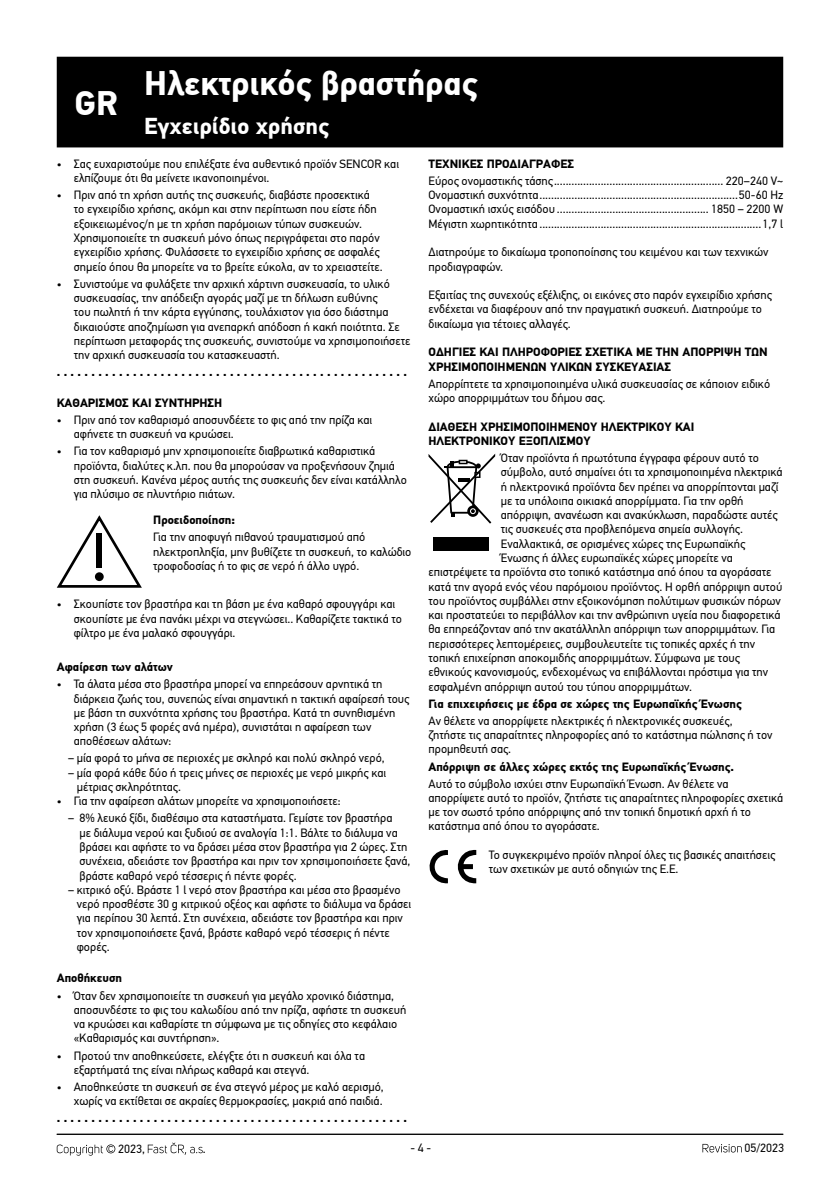
<style>
.page{position:relative;width:840px;height:1191px;background:#fff}
.page>*{position:absolute;margin:0;border:0;box-sizing:border-box;transform-origin:0 0}
.t1{font:700 34px "PF Din Text Pro";color:#fff}
.t2{font:700 23px "PF Din Text Pro";color:#fff}
.t3{font:12px/14.2px "PF Din Text Pro";color:#000}
.t4{font:700 12px/14.2px "PF Din Text Pro";color:#000}
</style>
<div class="page">
<hr style="left:57px;top:1133px;width:725px;height:1px;background:#000">
<svg style="left:702px;top:1143px;width:39px;height:9px"></svg>
<svg style="left:57px;top:1144px;width:58px;height:11px"></svg>
<svg style="left:148px;top:1142px;width:55px;height:12px"></svg>
<svg style="left:57px;top:515px;width:85px;height:73px"></svg>
<div style="left:96px;top:533px;width:6px;height:35px;background:#000"></div>
<div style="left:95px;top:572px;width:9px;height:9px;background:#000;border-radius:50%"></div>
<svg style="left:428px;top:454px;width:67px;height:69px"></svg>
<div style="left:433px;top:537px;width:55px;height:14px;background:#000"></div>
<svg style="left:429px;top:849px;width:48px;height:35px"></svg>
<div style="left:57px;top:57px;width:725px;height:90px;background:#000"></div>
<h1 class="t1" style="left:74px;top:82px;width:45px">GR</h1>
<h1 class="t1" style="left:144px;top:63px;width:335px">Ηλεκτρικός βραστήρας</h1>
<h2 class="t2" style="left:144px;top:112px;width:186px">Εγχειρίδιο χρήσης</h2>
<p class="t3" style="left:74px;top:157px;width:326px;text-indent:-17px">• Σας ευχαριστούμε που επιλέξατε ένα αυθεντικό προϊόν SENCOR και ελπίζουμε ότι θα μείνετε ικανοποιημένοι.</p>
<p class="t3" style="left:74px;top:188px;width:310px;text-indent:-17px">• Πριν από τη χρήση αυτής της συσκευής, διαβάστε προσεκτικά το εγχειρίδιο χρήσης, ακόμη και στην περίπτωση που είστε ήδη εξοικειωμένος/η με τη χρήση παρόμοιων τύπων συσκευών.<br>Χρησιμοποιείτε τη συσκευή μόνο όπως περιγράφεται στο παρόν εγχειρίδιο χρήσης. Φυλάσσετε το εγχειρίδιο χρήσης σε ασφαλές σημείο όπου θα μπορείτε να το βρείτε εύκολα, αν το χρειαστείτε.</p>
<p class="t3" style="left:74px;top:277px;width:338px;text-indent:-17px">• Συνιστούμε να φυλάξετε την αρχική χάρτινη συσκευασία, το υλικό συσκευασίας, την απόδειξη αγοράς μαζί με τη δήλωση ευθύνης<br>του πωλητή ή την κάρτα εγγύησης, τουλάχιστον για όσο διάστημα δικαιούστε αποζημίωση για ανεπαρκή απόδοση ή κακή ποιότητα. Σε περίπτωση μεταφοράς της συσκευής, συνιστούμε να χρησιμοποιήσετε την αρχική συσκευασία του κατασκευαστή.</p>
<p class="t4" style="left:57px;top:365px;width:351px">. . . . . . . . . . . . . . . . . . . . . . . . . . . . . . . . . . . . . . . . . . . . . . . . . . .</p>
<p class="t4" style="left:57px;top:396px;width:167px">ΚΑΘΑΡΙΣΜΟΣ ΚΑΙ ΣΥΝΤΗΡΗΣΗ</p>
<p class="t3" style="left:74px;top:413px;width:300px;text-indent:-17px">• Πριν από τον καθαρισμό αποσυνδέετε το φις από την πρίζα και αφήνετε τη συσκευή να κρυώσει.</p>
<p class="t3" style="left:74px;top:444px;width:334px;text-indent:-17px">• Για τον καθαρισμό μην χρησιμοποιείτε διαβρωτικά καθαριστικά προϊόντα, διαλύτες κ.λπ. που θα μπορούσαν να προξενήσουν ζημιά στη συσκευή. Κανένα μέρος αυτής της συσκευής δεν είναι κατάλληλο για πλύσιμο σε πλυντήριο πιάτων.</p>
<p class="t4" style="left:153px;top:513px;width:83px">Προειδοποίηση:</p>
<p class="t3" style="left:153px;top:530px;width:259px">Για την αποφυγή πιθανού τραυματισμού από ηλεκτροπληξία, μην βυθίζετε τη συσκευή, το καλώδιο τροφοδοσίας ή το φις σε νερό ή άλλο υγρό.</p>
<p class="t3" style="left:74px;top:597px;width:329px;text-indent:-17px">• Σκουπίστε τον βραστήρα και τη βάση με ένα καθαρό σφουγγάρι και σκουπίστε με ένα πανάκι μέχρι να στεγνώσει.. Καθαρίζετε τακτικά το φίλτρο με ένα μαλακό σφουγγάρι.</p>
<p class="t4" style="left:57px;top:660px;width:118px">Αφαίρεση των αλάτων</p>
<p class="t3" style="left:74px;top:677px;width:337px;text-indent:-17px">• Τα άλατα μέσα στο βραστήρα μπορεί να επηρεάσουν αρνητικά τη διάρκεια ζωής του, συνεπώς είναι σημαντική η τακτική αφαίρεσή τους με βάση τη συχνότητα χρήσης του βραστήρα. Κατά τη συνηθισμένη χρήση (3 έως 5 φορές ανά ημέρα), συνιστάται η αφαίρεση των αποθέσεων αλάτων:</p>
<p class="t3" style="left:68px;top:751px;width:318px">– μία φορά το μήνα σε περιοχές με σκληρό και πολύ σκληρό νερό,</p>
<p class="t3" style="left:77px;top:765px;width:311px;text-indent:-9px">– μία φορά κάθε δύο ή τρεις μήνες σε περιοχές με νερό μικρής και μέτριας σκληρότητας.</p>
<p class="t3" style="left:57px;top:794px;width:285px">• Για την αφαίρεση αλάτων μπορείτε να χρησιμοποιήσετε:</p>
<p class="t3" style="left:79px;top:811px;width:332px;text-indent:-11px">– 8% λευκό ξίδι, διαθέσιμο στα καταστήματα. Γεμίστε τον βραστήρα<br>με διάλυμα νερού και ξυδιού σε αναλογία 1:1. Βάλτε το διάλυμα να βράσει και αφήστε το να δράσει μέσα στον βραστήρα για 2 ώρες. Στη συνέχεια, αδειάστε τον βραστήρα και πριν τον χρησιμοποιήσετε ξανά, βράστε καθαρό νερό τέσσερις ή πέντε φορές.</p>
<p class="t3" style="left:77px;top:882px;width:336px;text-indent:-9px">– κιτρικό οξύ. Βράστε 1 l νερό στον βραστήρα και μέσα στο βρασμένο νερό προσθέστε 30 g κιτρικού οξέος και αφήστε το διάλυμα να δράσει για περίπου 30 λεπτά. Στη συνέχεια, αδειάστε τον βραστήρα και πριν τον χρησιμοποιήσετε ξανά, βράστε καθαρό νερό τέσσερις ή πέντε φορές.</p>
<p class="t4" style="left:57px;top:971px;width:67px">Αποθήκευση</p>
<p class="t3" style="left:74px;top:988px;width:334px;text-indent:-17px">• Όταν δεν χρησιμοποιείτε τη συσκευή για μεγάλο χρονικό διάστημα, αποσυνδέστε το φις του καλωδίου από την πρίζα, αφήστε τη συσκευή να κρυώσει και καθαρίστε τη σύμφωνα με τις οδηγίες στο κεφάλαιο «Καθαρισμός και συντήρηση».</p>
<p class="t3" style="left:74px;top:1048px;width:292px;text-indent:-17px">• Προτού την αποθηκεύσετε, ελέγξτε ότι η συσκευή και όλα τα εξαρτήματά της είναι πλήρως καθαρά και στεγνά.</p>
<p class="t3" style="left:57px;top:1079px;width:328px;text-align:right">• Αποθηκεύστε τη συσκευή σε ένα στεγνό μέρος με καλό αερισμό, χωρίς να εκτίθεται σε ακραίες θερμοκρασίες, μακριά από παιδιά.</p>
<p class="t4" style="left:57px;top:1111px;width:351px">. . . . . . . . . . . . . . . . . . . . . . . . . . . . . . . . . . . . . . . . . . . . . . . . . . .</p>
<p class="t4" style="left:428px;top:157px;width:147px">ΤΕΧΝΙΚΕΣ ΠΡΟΔΙΑΓΡΑΦΕΣ</p>
<p class="t3" style="left:428px;top:174px;width:356px;text-align:justify">Εύρος ονομαστικής τάσης.......................................................... 220–240 V~ Ονομαστική συχνότητα....................................................................50-60 Hz Ονομαστική ισχύς εισόδου .................................................... 1850 – 2200 W Μέγιστη χωρητικότητα............................................................................1,7 l</p>
<p class="t3" style="left:428px;top:245px;width:341px">Διατηρούμε το δικαίωμα τροποποίησης του κειμένου και των τεχνικών προδιαγραφών.</p>
<p class="t3" style="left:428px;top:288px;width:344px">Εξαιτίας της συνεχούς εξέλιξης, οι εικόνες στο παρόν εγχειρίδιο χρήσης ενδέχεται να διαφέρουν από την πραγματική συσκευή. Διατηρούμε το δικαίωμα για τέτοιες αλλαγές.</p>
<p class="t4" style="left:428px;top:345px;width:340px">ΟΔΗΓΙΕΣ ΚΑΙ ΠΛΗΡΟΦΟΡΙΕΣ ΣΧΕΤΙΚΑ ΜΕ ΤΗΝ ΑΠΟΡΡΙΨΗ ΤΩΝ<br>ΧΡΗΣΙΜΟΠΟΙΗΜΕΝΩΝ ΥΛΙΚΩΝ ΣΥΣΚΕΥΑΣΙΑΣ</p>
<p class="t3" style="left:428px;top:376px;width:343px">Απορρίπτετε τα χρησιμοποιημένα υλικά συσκευασίας σε κάποιον ειδικό χώρο απορριμμάτων του δήμου σας.</p>
<p class="t4" style="left:428px;top:419px;width:267px">ΔΙΑΘΕΣΗ ΧΡΗΣΙΜΟΠΟΙΗΜΕΝΟΥ ΗΛΕΚΤΡΙΚΟΥ ΚΑΙ<br>ΗΛΕΚΤΡΟΝΙΚΟΥ ΕΞΟΠΛΙΣΜΟΥ</p>
<p class="t3" style="left:500px;top:451px;width:259px">Όταν προϊόντα ή πρωτότυπα έγγραφα φέρουν αυτό το</p>
<p class="t3" style="left:500px;top:465px;width:283px">σύμβολο, αυτό σημαίνει ότι τα χρησιμοποιημένα ηλεκτρικά</p>
<p class="t3" style="left:500px;top:479px;width:279px">ή ηλεκτρονικά προϊόντα δεν πρέπει να απορρίπτονται μαζί</p>
<p class="t3" style="left:500px;top:494px;width:244px">με τα υπόλοιπα οικιακά απορρίμματα. Για την ορθή</p>
<p class="t3" style="left:500px;top:508px;width:278px">απόρριψη, ανανέωση και ανακύκλωση, παραδώστε αυτές</p>
<p class="t3" style="left:500px;top:522px;width:243px">τις συσκευές στα προβλεπόμενα σημεία συλλογής.</p>
<p class="t3" style="left:500px;top:536px;width:246px">Εναλλακτικά, σε ορισμένες χώρες της Ευρωπαϊκής</p>
<p class="t3" style="left:500px;top:551px;width:233px">Ένωσης ή άλλες ευρωπαϊκές χώρες μπορείτε να</p>
<p class="t3" style="left:428px;top:565px;width:344px">επιστρέψετε τα προϊόντα στο τοπικό κατάστημα από όπου τα αγοράσατε</p>
<p class="t3" style="left:428px;top:579px;width:355px">κατά την αγορά ενός νέου παρόμοιου προϊόντος. Η ορθή απόρριψη αυτού</p>
<p class="t3" style="left:428px;top:594px;width:353px">του προϊόντος συμβάλλει στην εξοικονόμηση πολύτιμων φυσικών πόρων</p>
<p class="t3" style="left:428px;top:608px;width:353px">και προστατεύει το περιβάλλον και την ανθρώπινη υγεία που διαφορετικά</p>
<p class="t3" style="left:428px;top:622px;width:348px">θα επηρεάζονταν από την ακατάλληλη απόρριψη των απορριμμάτων. Για</p>
<p class="t3" style="left:428px;top:636px;width:328px">περισσότερες λεπτομέρειες, συμβουλευτείτε τις τοπικές αρχές ή την</p>
<p class="t3" style="left:428px;top:651px;width:313px">τοπική επιχείρηση αποκομιδής απορριμμάτων. Σύμφωνα με τους</p>
<p class="t3" style="left:428px;top:665px;width:341px">εθνικούς κανονισμούς, ενδεχομένως να επιβάλλονται πρόστιμα για την</p>
<p class="t3" style="left:428px;top:679px;width:265px">εσφαλμένη απόρριψη αυτού του τύπου απορριμμάτων.</p>
<p class="t4" style="left:428px;top:696px;width:315px">Για επιχειρήσεις με έδρα σε χώρες της Ευρωπαϊκής Ένωσης</p>
<p class="t3" style="left:428px;top:713px;width:345px">Αν θέλετε να απορρίψετε ηλεκτρικές ή ηλεκτρονικές συσκευές, ζητήστε τις απαραίτητες πληροφορίες από το κατάστημα πώλησης ή τον προμηθευτή σας.</p>
<p class="t4" style="left:428px;top:759px;width:307px">Απόρριψη σε άλλες χώρες εκτός της Ευρωπαϊκής Ένωσης.</p>
<p class="t3" style="left:428px;top:776px;width:356px">Αυτό το σύμβολο ισχύει στην Ευρωπαϊκή Ένωση. Αν θέλετε να απορρίψετε αυτό το προϊόν, ζητήστε τις απαραίτητες πληροφορίες σχετικά με τον σωστό τρόπο απόρριψης από την τοπική δημοτική αρχή ή το κατάστημα από όπου το αγοράσατε.</p>
<p class="t3" style="left:488px;top:848px;width:287px">Το συγκεκριμένο προϊόν πληροί όλες τις βασικές απαιτήσεις των σχετικών με αυτό οδηγιών της Ε.Ε.</p>
<p class="t3" style="left:118px;top:1142px;width:29px">2023,</p>
<p class="t3" style="left:203px;top:1142px;width:4px">.</p>
<p class="t3" style="left:410px;top:1140px;width:22px">- 4 -</p>
<p class="t3" style="left:744px;top:1141px;width:41px">05/2023</p>
</div>
